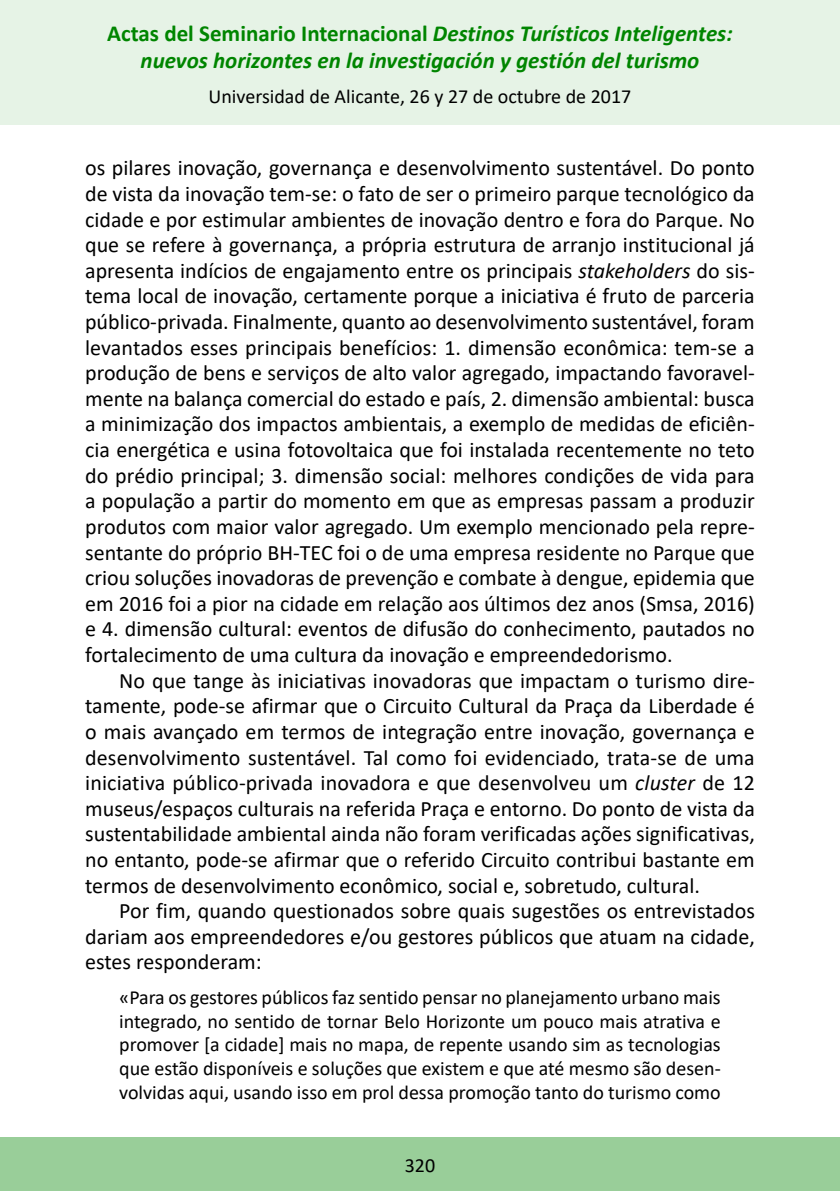
<style>
.page{position:relative;width:840px;height:1191px;background:#fff}
.page>*{position:absolute;margin:0;border:0;box-sizing:border-box;transform-origin:0 0}
.t1{font:italic 700 23px/27.6px "Calibri";color:#008500;text-align:center}
.t2{font:22px/25.6px "Calibri";color:#000;text-align:justify}
.t3{font:20px/23.6px "Calibri";color:#000;text-align:justify}
.s1{font-style:normal}
.s2{font-style:italic}
</style>
<div class="page">
<div style="left:0;top:0;width:839px;height:125px;background:#e6f3e6"></div>
<div style="left:0;top:1137px;width:839px;height:54px;background:#99ce99"></div>
<p class="t1" style="left:107px;top:19px;width:626px"><span class="s1">Actas del Seminario Internacional</span> Destinos Turísticos Inteligentes: nuevos horizontes en la investigación y gestión del turismo</p>
<p class="t3" style="left:208px;top:84px;width:424px">Universidad de Alicante, 26 y 27 de octubre de 2017</p>
<p class="t2" style="left:85px;top:155px;width:671px">os pilares inovação, governança e desenvolvimento sustentável. Do ponto de vista da inovação tem-se: o fato de ser o primeiro parque tecnológico da cidade e por estimular ambientes de inovação dentro e fora do Parque. No que se refere à governança, a própria estrutura de arranjo institucional já apresenta indícios de engajamento entre os principais <span class="s2">stakeholders</span> do sis&shy;tema local de inovação, certamente porque a iniciativa é fruto de parceria público-privada. Finalmente, quanto ao desenvolvimento sustentável, foram levantados esses principais benefícios: 1. dimensão econômica: tem-se a produção de bens e serviços de alto valor agregado, impactando favoravel&shy;mente na balança comercial do estado e país, 2. dimensão ambiental: busca a minimização dos impactos ambientais, a exemplo de medidas de eficiên&shy;cia energética e usina fotovoltaica que foi instalada recentemente no teto do prédio principal; 3. dimensão social: melhores condições de vida para a população a partir do momento em que as empresas passam a produzir produtos com maior valor agregado. Um exemplo mencionado pela repre&shy;sentante do próprio BH-TEC foi o de uma empresa residente no Parque que criou soluções inovadoras de prevenção e combate à dengue, epidemia que em 2016 foi a pior na cidade em relação aos últimos dez anos (Smsa, 2016) e 4. dimensão cultural: eventos de difusão do conhecimento, pautados no fortalecimento de uma cultura da inovação e empreendedorismo.</p>
<p class="t2" style="left:85px;top:667px;width:670px;text-indent:34px">No que tange às iniciativas inovadoras que impactam o turismo dire&shy;tamente, pode-se afirmar que o Circuito Cultural da Praça da Liberdade é o mais avançado em termos de integração entre inovação, governança e desenvolvimento sustentável. Tal como foi evidenciado, trata-se de uma iniciativa público-privada inovadora e que desenvolveu um <span class="s2">cluster</span> de 12 museus/espaços culturais na referida Praça e entorno. Do ponto de vista da sustentabilidade ambiental ainda não foram verificadas ações significativas, no entanto, pode-se afirmar que o referido Circuito contribui bastante em termos de desenvolvimento econômico, social e, sobretudo, cultural.</p>
<p class="t2" style="left:85px;top:897px;width:671px;text-indent:34px">Por fim, quando questionados sobre quais sugestões os entrevistados dariam aos empreendedores e/ou gestores públicos que atuam na cidade, estes responderam:</p>
<p class="t3" style="left:119px;top:985px;width:602px">«Para os gestores públicos faz sentido pensar no planejamento urbano mais integrado, no sentido de tornar Belo Horizonte um pouco mais atrativa e promover [a cidade] mais no mapa, de repente usando sim as tecnologias que estão disponíveis e soluções que existem e que até mesmo são desen&shy;volvidas aqui, usando isso em prol dessa promoção tanto do turismo como</p>
<p class="t3" style="left:404px;top:1152px;width:32px">320</p>
</div>
